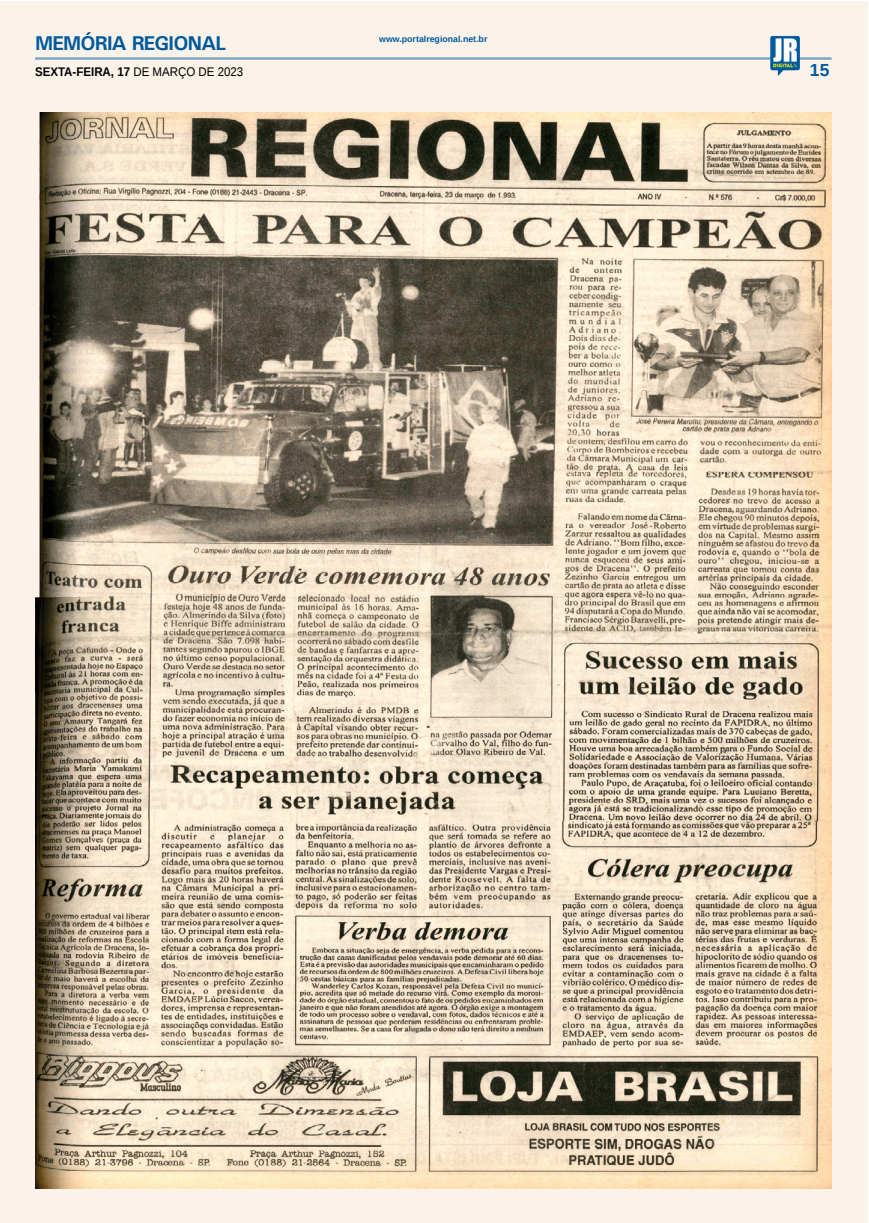
<style>
.page{position:relative;width:869px;height:1223px;background:#fff}
.page>*{position:absolute;margin:0;border:0;box-sizing:border-box;transform-origin:0 0}
.TITULO_PG{font:700 20px "Univers";letter-spacing:-.04em;color:#005a9e}
.TÍTULO{font:700 17.5px "Liberation Sans";color:#005a9e}
.t1{font:700 12.5px "Liberation Sans";color:#000;scale:.92 1}
.DATA_PG{font:700 8.75px "Liberation Sans";color:#005a9e}
.s1{font-weight:400}
</style>
<div class="page">
<div style="left:0;top:1px;width:867px;height:1221px;background:#fbf3ea"></div>
<hr style="left:35px;top:57px;width:796px;height:3px;background:#005a9e">
<img style="left:769px;top:36px;width:30px;height:40px">
<img style="left:35px;top:112px;width:796px;height:1075px">
<p class="TITULO_PG" style="left:35px;top:31px;width:192px">MEMÓRIA REGIONAL</p>
<p class="t1" style="left:35px;top:63px;width:228px">SEXTA-FEIRA, 17 <span class="s1">DE MARÇO DE 2023</span></p>
<p class="DATA_PG" style="left:379px;top:33px;width:110px">www.portalregional.net.br</p>
<p class="TÍTULO" style="left:809px;top:58px;width:21px">15</p>
</div>
